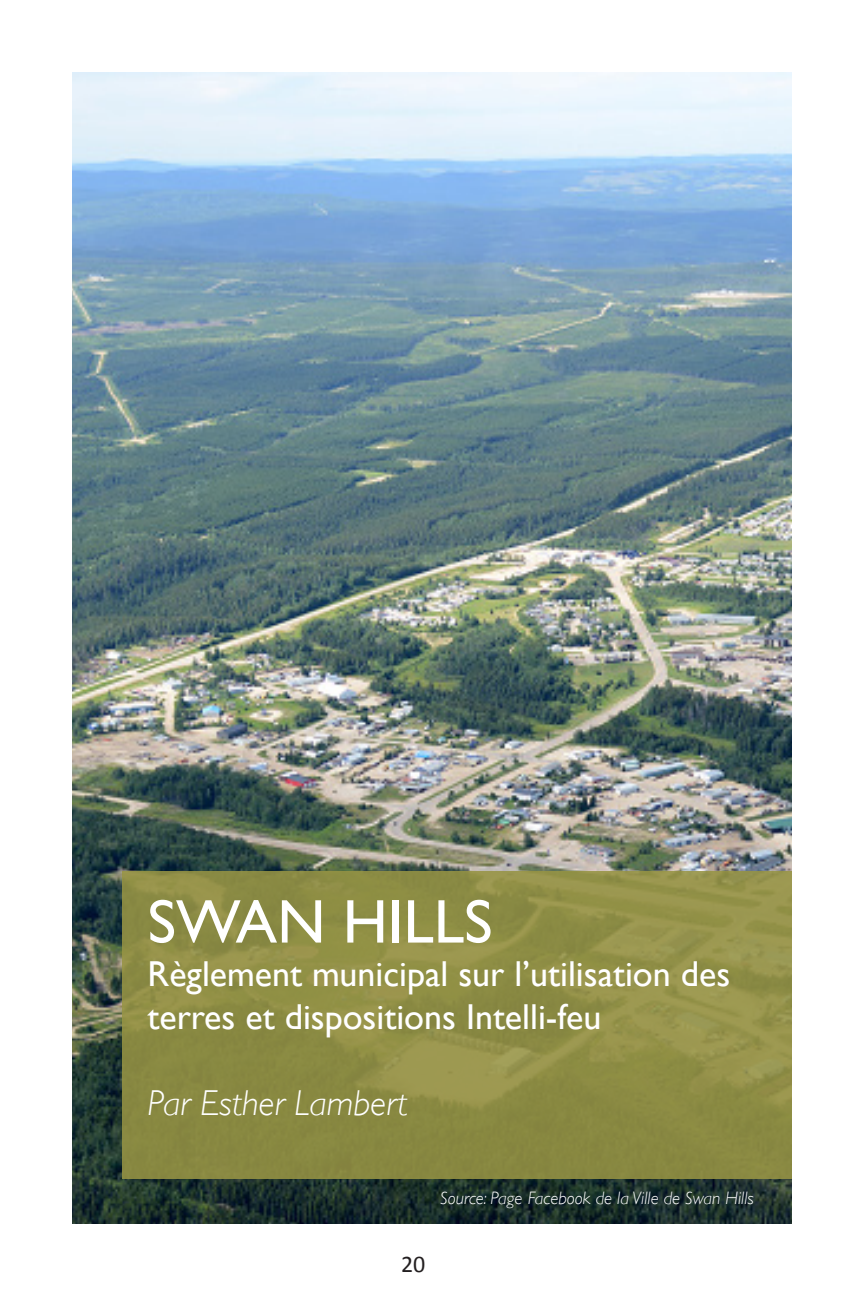
<style>
.page{position:relative;width:864px;height:1296px;background:#fff}
.page>*{position:absolute;margin:0;border:0;box-sizing:border-box;transform-origin:0 0}
.t1{font:62px "Gill Sans";color:#fff}
.t2{font:36px/43.2px "Gill Sans";color:#fff}
.t3{font:italic 300 36px "Gill Sans";color:#fff}
.t4{font:24px "Calibri";color:#231f20}
.t5{font:italic 300 18px "Gill Sans";color:#fff}
</style>
<div class="page">
<img style="left:72px;top:72px;width:720px;height:1152px">
<svg style="left:123px;top:871px;width:669px;height:308px;background:#8e8d45"></svg>
<p class="t1" style="left:148px;top:885px;width:346px">SWAN HILLS</p>
<p class="t2" style="left:148px;top:952px;width:584px">Règlement municipal sur l’utilisation des terres et dispositions Intelli-feu</p>
<p class="t3" style="left:148px;top:1083px;width:261px">Par Esther Lambert</p>
<p class="t5" style="left:440px;top:1188px;width:315px">Source: Page Facebook de la Ville de Swan Hills</p>
<p class="t4" style="left:401px;top:1249px;width:26px">20</p>
</div>
